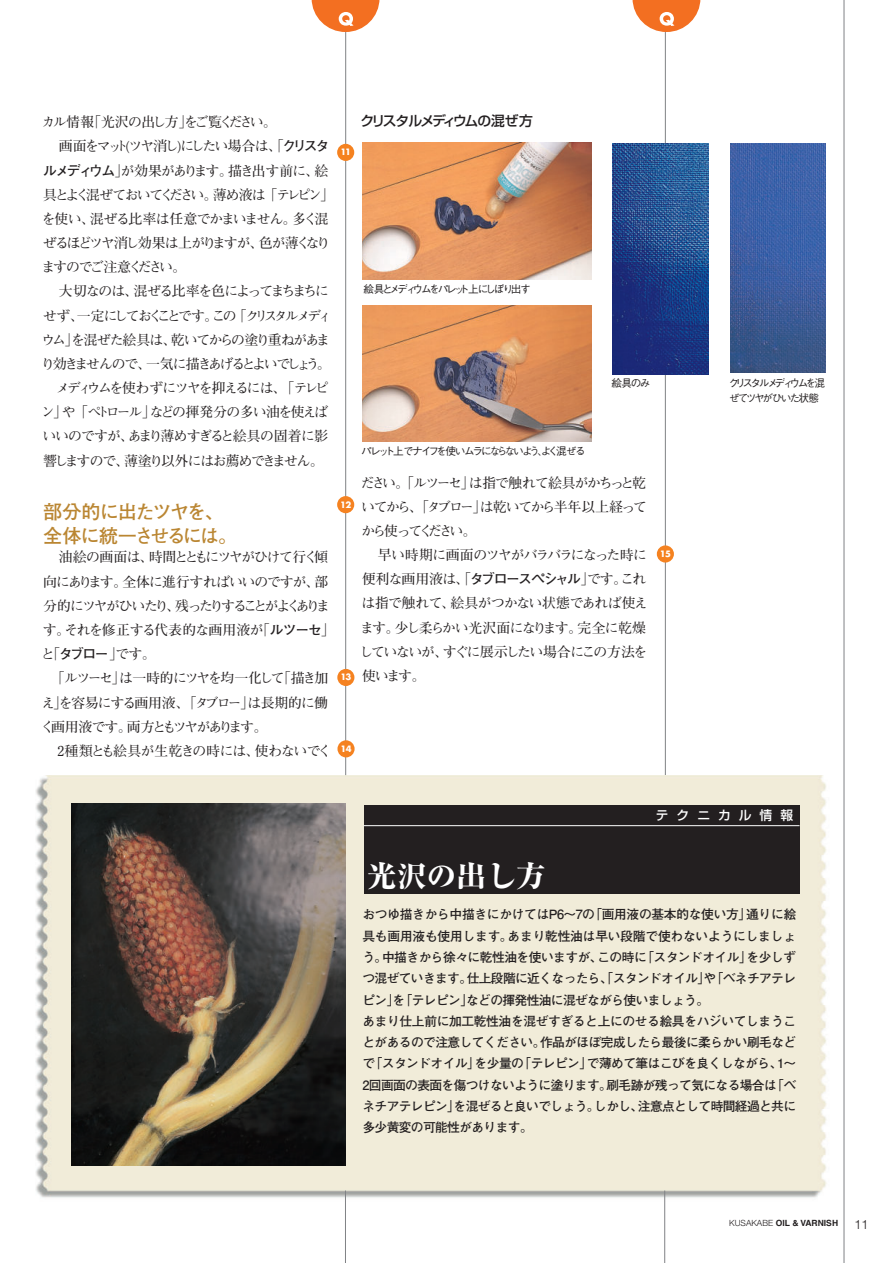
<style>
.page{position:relative;width:893px;height:1263px;background:#fff}
.page>*{position:absolute;margin:0;border:0;box-sizing:border-box;transform-origin:0 0}
.t1{font:29.7px "Ryumin Pro Heavy 90 msp RKSJ H";color:#fff}
.t2{font:19.2px/24.2px "Futo Go B101 Pro Bold 90 msp RKSJ H";letter-spacing:-.08em;color:#ba8632}
.t3{font:13.8px/24.2px "Futo Min A101 Pr 5 Bold 90 msp RKSJ H";letter-spacing:-.1em;color:#231f20}
.t4{font:13.8px/24.2px "Futo Min A101 Pr 5 Bold 90 msp RKSJ H";letter-spacing:-.13em;color:#231f20}
.t5{font:13.8px "Shin Go Pro Medium 90 msp RKSJ H";letter-spacing:-.13em;color:#231f20}
.t6{font:12.75px/21.3px "Futo Go B101 Pro Bold 90 msp RKSJ H";letter-spacing:-.045em;color:#231f20}
.t7{font:12.75px "Shin Go Pro Medium 90 msp RKSJ H";letter-spacing:.625em;color:#fff}
.t8{font:300 12.75px "Helvetica Neue LT Std";color:#231f20}
.t9{font:10.65px/14.9px "Gothic BBB Pro Medium 90 msp RKSJ H";letter-spacing:-.195em;color:#231f20}
.t10{font:700 8.55px "Helvetica LT Std";color:#231f20}
.t11{font:700 8.55px "Futura Std";letter-spacing:-.08em;color:#fff}
.s1{font-family:"Futo Go B101 Pro Bold 90 msp RKSJ H"}
.s2{font-family:"Helvetica Neue LT Std";font-weight:300}
</style>
<div class="page">
<hr style="left:665px;top:0;width:1px;height:776px;background:#808285">
<img style="left:731px;top:143px;width:95px;height:230px">
<img style="left:35px;top:776px;width:792px;height:428px">
<img style="left:71px;top:803px;width:275px;height:362px">
<img style="left:612px;top:143px;width:96px;height:231px">
<img style="left:362px;top:305px;width:229px;height:137px">
<img style="left:362px;top:143px;width:230px;height:136px">
<hr style="left:345px;top:2px;width:1px;height:773px;background:#808285">
<div style="left:337px;top:740px;width:18px;height:17px;background:#f58220;border-radius:50%"></div>
<div style="left:337px;top:669px;width:17px;height:17px;background:#f58220;border-radius:50%"></div>
<div style="left:337px;top:496px;width:17px;height:17px;background:#f58220;border-radius:50%"></div>
<div style="left:337px;top:144px;width:17px;height:17px;background:#f58220;border-radius:50%"></div>
<hr style="left:844px;top:0;width:1px;height:1263px;background:#808285">
<svg style="left:312px;top:0;width:67px;height:32px"></svg>
<svg style="left:632px;top:0;width:68px;height:32px"></svg>
<hr style="left:345px;top:1191px;width:1px;height:72px;background:#808285">
<hr style="left:664px;top:1191px;width:1px;height:72px;background:#808285">
<div style="left:364px;top:806px;width:435px;height:88px;background:#231f20"></div>
<hr style="left:364px;top:825px;width:435px;height:1px;background:#fff">
<div style="left:657px;top:545px;width:17px;height:18px;background:#f58220;border-radius:50%"></div>
<p class="t4" style="left:41px;top:109px;width:295px">カル情報｢光沢の出し方｣をご覧ください。<br>　画面をマット(ツヤ消し)にしたい場合は、｢<span class="s1">クリスタルメディウム</span>｣が効果があります。描き出す前に、絵具とよく混ぜておいてください。薄め液は「テレピン」を使い、混ぜる比率は任意でかまいません。多く混ぜるほどツヤ消し効果は上がりますが、色が薄くなりますのでご注意ください。<br>　大切なのは、混ぜる比率を色によってまちまちにせず、一定にしておくことです。この「クリスタルメディウム」を混ぜた絵具は、乾いてからの塗り重ねがあまり効きませんので、一気に描きあげるとよいでしょう。　メディウムを使わずにツヤを抑えるには、「テレピン」や「ペトロール」などの揮発分の多い油を使えばいいのですが、あまり薄めすぎると絵具の固着に影響しますので、薄塗り以外にはお薦めできません。</p>
<h2 class="t2" style="left:43px;top:497px;width:196px">部分的に出たツヤを、全体に統一させるには。</h2>
<p class="t3" style="left:41px;top:544px;width:290px">　油絵の画面は、時間とともにツヤがひけて行く傾向にあります。全体に進行すればいいのですが、部分的にツヤがひいたり、残ったりすることがよくあります。それを修正する代表的な画用液が｢<span class="s1">ルツーセ</span>｣と｢<span class="s1">タブロー</span>｣です。</p>
<p class="t3" style="left:41px;top:665px;width:312px;text-indent:10px">「ルツーセ」は一時的にツヤを均一化して｢描き加<br>え｣を容易にする画用液、「タブロー」は長期的に働<br>く画用液です。両方ともツヤがあります。<br>　2種類とも絵具が生乾きの時には、使わないでく <sup>14</sup></p>
<p class="t11" style="left:340px;top:147px;width:12px">11</p>
<p class="t11" style="left:340px;top:500px;width:13px">12</p>
<p class="t11" style="left:340px;top:672px;width:13px">13</p>
<p class="t5" style="left:360px;top:110px;width:174px">クリスタルメディウムの混ぜ方</p>
<p class="t9" style="left:363px;top:280px;width:169px">絵具とメディウムをパレット上にしぼり出す</p>
<p class="t9" style="left:361px;top:442px;width:226px">パレット上でナイフを使いムラにならないよう、よく混ぜる</p>
<p class="t9" style="left:611px;top:374px;width:41px">絵具のみ</p>
<p class="t3" style="left:359px;top:469px;width:290px">ださい。「ルツーセ」は指で触れて絵具がかちっと乾いてから、「タブロー」は乾いてから半年以上経ってから使ってください。<br>　早い時期に画面のツヤがバラバラになった時に便利な画用液は、｢<span class="s1">タブロースペシャル</span>｣です。これは指で触れて、絵具がつかない状態であれば使えます。少し柔らかい光沢面になります。完全に乾燥していないが、すぐに展示したい場合にこの方法を使います。</p>
<p class="t11" style="left:660px;top:549px;width:13px">15</p>
<p class="t9" style="left:728px;top:374px;width:98px">クリスタルメディウムを混ぜてツヤがひいた状態</p>
<h1 class="t1" style="left:367px;top:852px;width:180px">光沢の出し方</h1>
<p class="t7" style="left:656px;top:805px;width:139px">テクニカル情報</p>
<p class="t6" style="left:362px;top:902px;width:435px">おつゆ描きから中描きにかけてはP6～7の「画用液の基本的な使い方」通りに絵具も画用液も使用します。あまり乾性油は早い段階で使わないようにしましょう。中描きから徐々に乾性油を使いますが、この時に「スタンドオイル」を少しずつ混ぜていきます。仕上段階に近くなったら、「スタンドオイル」や「ベネチアテレピン」を「テレピン」などの揮発性油に混ぜながら使いましょう。<br>あまり仕上前に加工乾性油を混ぜすぎると上にのせる絵具をハジいてしまうことがあるので注意してください。作品がほぼ完成したら最後に柔らかい刷毛などで「スタンドオイル」を少量の「テレピン」で薄めて筆はこびを良くしながら、1～2回画面の表面を傷つけないように塗ります。刷毛跡が残って気になる場合は「ベネチアテレピン」を混ぜると良いでしょう。しかし、注意点として時間経過と共に多少黄変の可能性があります。</p>
<p class="t10" style="left:729px;top:1218px;width:110px"><span class="s2">KUSAKABE</span> OIL &amp; VARNISH</p>
<p class="t8" style="left:854px;top:1217px;width:16px">11</p>
</div>
